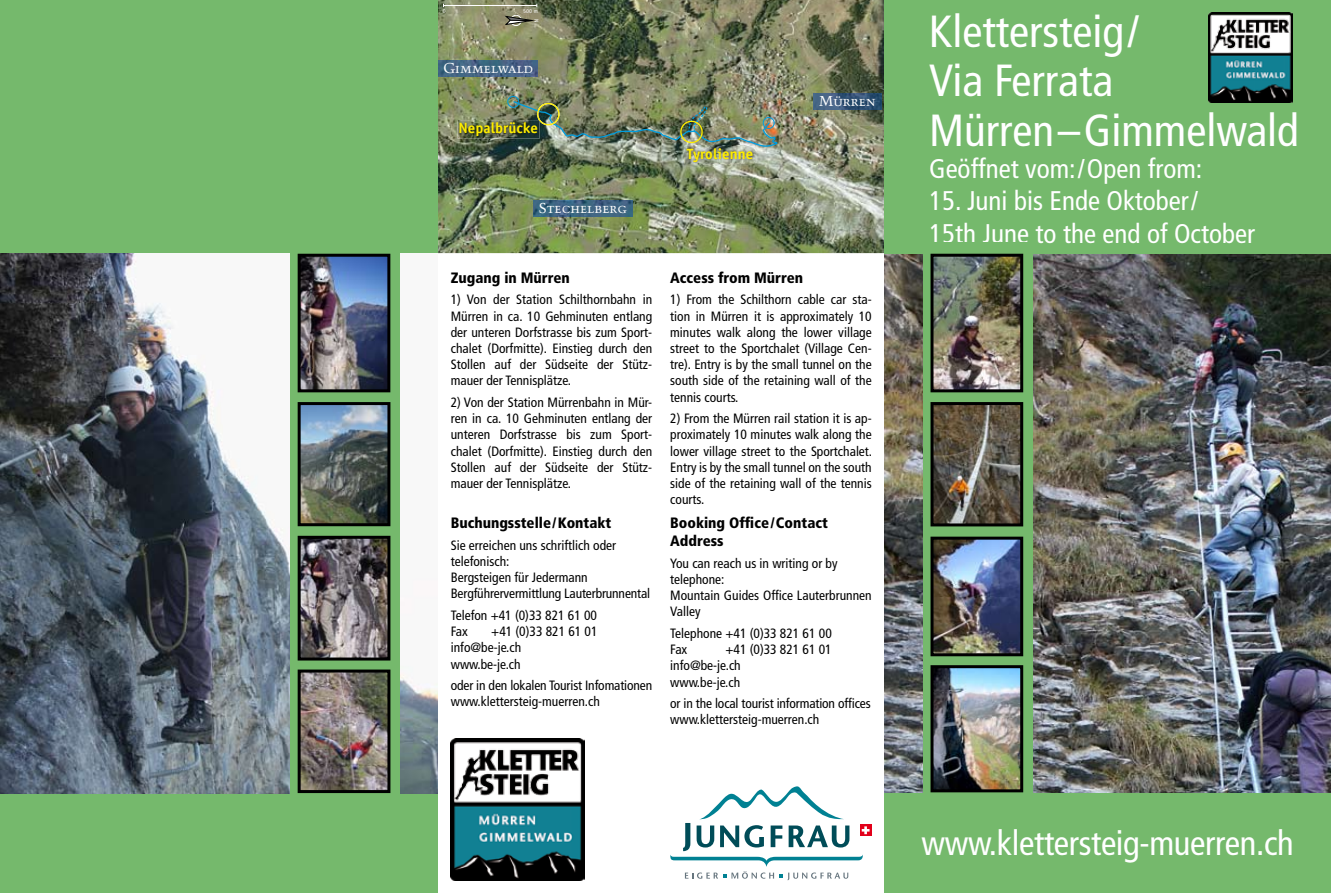
<style>
.page{position:relative;width:1331px;height:893px;background:#fff}
.page>*{position:absolute;margin:0;border:0;box-sizing:border-box;transform-origin:0 0}
.t1{font:condensed 45px/49.5px "Frutiger";color:#fff}
.t2{font:condensed 34.5px "Frutiger";letter-spacing:-.01em;color:#fff}
.t3{font:condensed 27px/32.4px "Frutiger";color:#fff}
.t4{font:900 condensed 15px/18px "Frutiger";color:#000}
.t5{font:700 15px "Officina Sans";color:#ffed00}
.t6{font:14.25px "Trump Mediaeval SC";color:#fff}
.t7{font:condensed 13.5px/16.2px "Frutiger";color:#000}
.t8{font:5.85px "Officina Sans";color:#fff}
.t9{font:5.25px "Officina Sans";color:#000}
</style>
<div class="page">
<img style="left:438px;top:0;width:446px;height:253px">
<img style="left:457px;top:120px;width:55px;height:19px">
<img style="left:512px;top:100px;width:267px;height:47px">
<img style="left:684px;top:145px;width:71px;height:19px">
<img style="left:813px;top:94px;width:69px;height:16px">
<div style="left:763px;top:117px;width:12px;height:12px;border:1px solid #009ee0;border-radius:50%"></div>
<div style="left:507px;top:96px;width:12px;height:12px;border:1px solid #009ee0;border-radius:50%"></div>
<img style="left:438px;top:60px;width:99px;height:17px">
<div style="left:511px;top:15px;width:10px;height:11px;border:1px solid #fff;border-radius:50%"></div>
<svg style="left:505px;top:16px;width:29px;height:9px"></svg>
<hr style="left:444px;top:5px;width:93px;height:1px;background:#fff">
<img style="left:533px;top:200px;width:100px;height:17px">
<div style="left:0;top:0;width:438px;height:893px;background:#75b96c"></div>
<img style="left:884px;top:253px;width:447px;height:540px">
<div style="left:884px;top:0;width:447px;height:253px;background:#75b96c"></div>
<div style="left:884px;top:793px;width:447px;height:100px;background:#75b96c"></div>
<div style="left:923px;top:242px;width:109px;height:579px;background:#75b96c"></div>
<img style="left:934px;top:541px;width:85px;height:111px">
<div style="left:930px;top:537px;width:93px;height:119px;border:3px solid #000"></div>
<img style="left:934px;top:258px;width:85px;height:130px">
<div style="left:930px;top:254px;width:93px;height:138px;border:3px solid #000"></div>
<img style="left:934px;top:669px;width:85px;height:119px">
<div style="left:930px;top:665px;width:93px;height:127px;border:3px solid #000"></div>
<img style="left:934px;top:406px;width:85px;height:116px">
<div style="left:930px;top:402px;width:93px;height:124px;border:3px solid #000"></div>
<img style="left:0;top:254px;width:438px;height:539px">
<div style="left:290px;top:242px;width:110px;height:579px;background:#75b96c"></div>
<img style="left:302px;top:258px;width:84px;height:130px">
<div style="left:298px;top:254px;width:92px;height:138px;border:3px solid #000"></div>
<img style="left:302px;top:406px;width:84px;height:116px">
<div style="left:298px;top:402px;width:92px;height:124px;border:3px solid #000"></div>
<img style="left:302px;top:540px;width:84px;height:116px">
<div style="left:298px;top:536px;width:92px;height:124px;border:3px solid #000"></div>
<img style="left:302px;top:673px;width:84px;height:116px">
<div style="left:298px;top:669px;width:92px;height:124px;border:3px solid #000"></div>
<svg style="left:869px;top:825px;width:2px;height:11px"></svg>
<svg style="left:670px;top:786px;width:199px;height:94px"></svg>
<img style="left:451px;top:739px;width:133px;height:141px">
<img style="left:1208px;top:13px;width:85px;height:89px">
<p class="t8" style="left:443px;top:7px;width:4px">0</p>
<p class="t8" style="left:523px;top:7px;width:16px">500 m</p>
<p class="t8" style="left:540px;top:19px;width:5px;rotate:90deg">N</p>
<p class="t6" style="left:443px;top:60px;width:92px">Gimmelwald</p>
<p class="t5" style="left:459px;top:119px;width:81px">Nepalbrücke</p>
<p class="t6" style="left:539px;top:200px;width:90px">Stechelberg</p>
<p class="t5" style="left:687px;top:144px;width:68px">Tyrolienne</p>
<p class="t6" style="left:819px;top:93px;width:58px">Mürren</p>
<p class="t4" style="left:451px;top:269px;width:120px">Zugang in Mürren</p>
<p class="t7" style="left:451px;top:292px;width:203px;text-align:justify">1) Von der Station Schilthornbahn in Mürren in ca. 10 Gehminuten entlang der unteren Dorfstrasse bis zum Sport&shy;chalet (Dorfmitte). Einstieg durch den Stollen auf der Südseite der Stütz&shy;mauer der Tennisplätze.</p>
<p class="t7" style="left:451px;top:394px;width:203px;text-align:justify">2) Von der Station Mürrenbahn in Mür&shy;ren in ca. 10 Gehminuten entlang der unteren Dorfstrasse bis zum Sport&shy;chalet (Dorfmitte). Einstieg durch den Stollen auf der Südseite der Stütz&shy;mauer der Tennisplätze.</p>
<p class="t4" style="left:451px;top:514px;width:162px">Buchungsstelle/Kontakt</p>
<p class="t7" style="left:451px;top:537px;width:201px">Sie erreichen uns schriftlich oder telefonisch:<br>Bergsteigen für Jedermann<br>Bergführervermittlung Lauterbrunnental</p>
<p class="t7" style="left:451px;top:607px;width:148px">Telefon +41 (0)33 821 61 00<br>Fax</p>
<p class="t9" style="left:438px;top:279px;width:45px">creadrom.ch 15.5.08</p>
<p class="t7" style="left:451px;top:623px;width:148px;text-indent:40px">+41 (0)33 821 61 01 info@be-je.ch<br>www.be-je.ch</p>
<p class="t7" style="left:451px;top:677px;width:203px">oder in den lokalen Tourist Infomationen www.klettersteig-muerren.ch</p>
<p class="t4" style="left:670px;top:269px;width:134px">Access from Mürren</p>
<p class="t7" style="left:670px;top:292px;width:203px;text-align:justify">1) From the Schilthorn cable car sta&shy;tion in Mürren it is approximately 10 minutes walk along the lower village street to the Sportchalet (Village Cen&shy;tre). Entry is by the small tunnel on the south side of the retaining wall of the tennis courts.</p>
<p class="t7" style="left:670px;top:410px;width:203px;text-align:justify">2) From the Mürren rail station it is ap&shy;proximately 10 minutes walk along the lower village street to the Sportchalet.<br>Entry is by the small tunnel on the south side of the retaining wall of the tennis courts.</p>
<p class="t4" style="left:670px;top:514px;width:159px">Booking Office/Contact<br>Address</p>
<p class="t7" style="left:670px;top:555px;width:203px">You can reach us in writing or by telephone:<br>Mountain Guides Office Lauterbrunnen<br>Valley</p>
<p class="t7" style="left:670px;top:625px;width:163px">Telephone +41 (0)33 821 61 00<br>Fax</p>
<p class="t7" style="left:670px;top:641px;width:163px;text-indent:55px">+41 (0)33 821 61 01 info@be-je.ch<br>www.be-je.ch</p>
<p class="t7" style="left:670px;top:695px;width:202px">or in the local tourist information offices www.klettersteig-muerren.ch</p>
<h1 class="t1" style="left:929px;top:6px;width:371px">Klettersteig/<br>Via Ferrata<br>Mürren–Gimmelwald</h1>
<h3 class="t3" style="left:929px;top:153px;width:275px">Geöffnet vom:/Open from:</h3>
<h3 class="t3" style="left:929px;top:185px;width:327px">15. Juni bis Ende Oktober/<br>15th June to the end of October</h3>
<h2 class="t2" style="left:922px;top:823px;width:374px">www.klettersteig-muerren.ch</h2>
</div>
